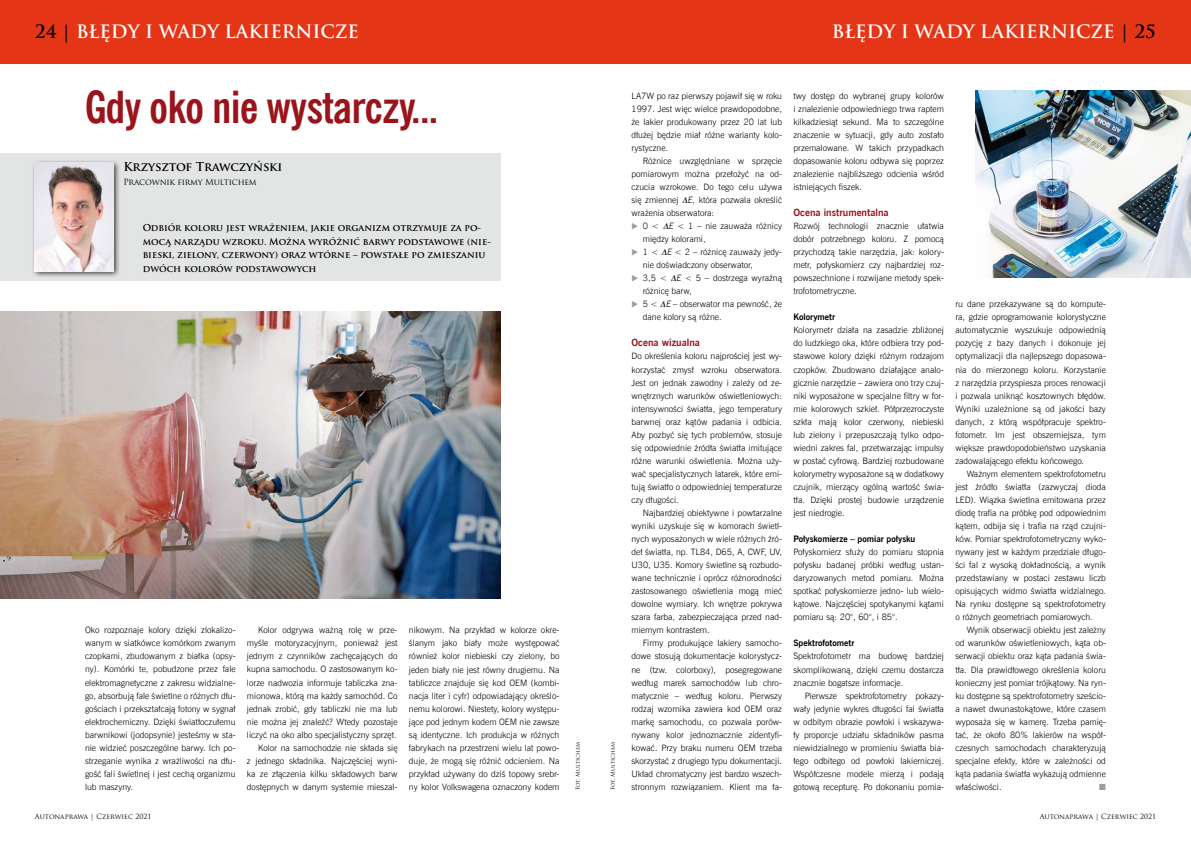
<style>
.page{position:relative;width:1191px;height:842px;background:#fff}
.page>*{position:absolute;margin:0;border:0;box-sizing:border-box;transform-origin:0 0}
.t1{font:700 44px "News Goth Cn EU";letter-spacing:-.015em;color:#9a141c}
.t2{font:700 18px "Trajan Pro";color:#fff}
.t3{font:700 12px "Trajan Pro";letter-spacing:-.01em;color:#000}
.t4{font:700 10px "News Goth EU";color:#9a141c}
.t5{font:700 9.2px/13.5px "Trajan Pro";color:#000}
.t6{font:8.8px/13px "News Goth Lt EU";color:#000;text-align:justify}
.t7{font:700 8.8px "News Goth EU";color:#000}
.t8{font:8.8px "Zapf Dingbats ITC";color:#9c9e9f}
.t9{font:8.4px "Trajan Pro";letter-spacing:-.02em;color:#000}
.t10{font:7px "Trajan Pro";color:#000}
.t11{font:5.5px "Trajan Pro";color:#000}
.s1{color:#000}
.s2{font-style:italic}
.s3{color:#9c9e9f}
</style>
<div class="page">
<div style="left:0;top:0;width:595px;height:64px;background:#e53517"></div>
<div style="left:595px;top:0;width:596px;height:64px;background:#e53517"></div>
<div style="left:0;top:153px;width:500px;height:128px;background:#e3e4e4"></div>
<div style="left:31px;top:159px;width:90px;height:120px;background:#000;opacity:.75"></div>
<img style="left:35px;top:162px;width:78px;height:109px">
<img style="left:0;top:312px;width:500px;height:286px">
<img style="left:975px;top:91px;width:216px;height:187px">
<h2 class="t2" style="left:35px;top:20px;width:326px"><span class="s1">24 |</span> BŁĘDY I WADY LAKIERNICZE</h2>
<h2 class="t2" style="left:832px;top:20px;width:326px">BŁĘDY I WADY LAKIERNICZE <span class="s1">| 25</span></h2>
<h1 class="t1" style="left:85px;top:80px;width:355px">Gdy oko nie wystarczy...</h1>
<h3 class="t3" style="left:123px;top:159px;width:160px">Krzysztof Trawczyński</h3>
<p class="t9" style="left:123px;top:177px;width:135px">Pracownik firmy Multichem</p>
<p class="t5" style="left:143px;top:221px;width:350px">Odbiór koloru jest wrażeniem, jakie organizm otrzymuje za po&shy;mocą narządu wzroku. Można wyróżnić barwy podstawowe (nie&shy;bieski, zielony, czerwony) oraz wtórne – powstałe po zmieszaniu dwóch kolorów podstawowych</p>
<p class="t6" style="left:85px;top:624px;width:152px">Oko rozpoznaje kolory dzięki zlokalizo&shy;wanym w siatkówce komórkom zwanym czopkami, zbudowanym z białka (opsy&shy;ny). Komórki te, pobudzone przez fale elektromagnetyczne z zakresu widzialne&shy;go, absorbują fale świetlne o różnych dłu&shy;gościach i przekształcają fotony w sygnał elektrochemiczny. Dzięki światłoczułemu barwnikowi (jodopsynie) jesteśmy w sta&shy;nie widzieć poszczególne barwy. Ich po&shy;strzeganie wynika z wrażliwości na dłu&shy;gość fali świetlnej i jest cechą organizmu lub maszyny.</p>
<p class="t6" style="left:247px;top:624px;width:152px;text-align:right">Kolor odgrywa ważną rolę w prze&shy;myśle motoryzacyjnym, ponieważ jest jednym z czynników zachęcających do kupna samochodu. O zastosowanym ko&shy;lorze nadwozia informuje tabliczka zna&shy;mionowa, którą ma każdy samochód. Co jednak zrobić, gdy tabliczki nie ma lub nie można jej znaleźć? Wtedy pozostaje liczyć na oko albo specjalistyczny sprzęt.<br>Kolor na samochodzie nie składa się<br>z jednego składnika. Najczęściej wyni&shy;ka ze złączenia kilku składowych barw dostępnych w danym systemie mieszal-</p>
<p class="t6" style="left:409px;top:624px;width:152px">nikowym. Na przykład w kolorze okre&shy;ślanym jako biały może występować również kolor niebieski czy zielony, bo jeden biały nie jest równy drugiemu. Na tabliczce znajduje się kod OEM (kombi&shy;nacja liter i cyfr) odpowiadający określo&shy;nemu kolorowi. Niestety, kolory występu&shy;jące pod jednym kodem OEM nie zawsze są identyczne. Ich produkcja w różnych fabrykach na przestrzeni wielu lat powo&shy;duje, że mogą się różnić odcieniem. Na przykład używany do dziś topowy srebr&shy;ny kolor Volkswagena oznaczony kodem</p>
<p class="t10" style="left:35px;top:812px;width:118px">Autonaprawa | Czerwiec 2021</p>
<p class="t11" style="left:574px;top:790px;width:49px;rotate:-90deg">Fot. Multichem</p>
<p class="t11" style="left:609px;top:790px;width:49px;rotate:-90deg">Fot. Multichem</p>
<p class="t6" style="left:631px;top:89px;width:152px">LA7W po raz pierwszy pojawił się w roku 1997. Jest więc wielce prawdopodobne, że lakier produkowany przez 20 lat lub dłużej będzie miał różne warianty kolo&shy;rystyczne.</p>
<p class="t6" style="left:631px;top:154px;width:152px;text-indent:11px">Różnice uwzględniane w sprzęcie pomiarowym można przełożyć na od&shy;czucia wzrokowe. Do tego celu używa się zmiennej <span class="s2">E</span>, która pozwala określić wrażenia obserwatora:</p>
<p class="t6" style="left:643px;top:220px;width:141px;text-indent:-11px"><span class="s3">◆</span> 0 &lt; <span class="s2">E</span> &lt; 1 – nie zauważa różnicy między kolorami,</p>
<p class="t6" style="left:643px;top:246px;width:141px;text-indent:-11px"><span class="s3">◆</span> 1 &lt; <span class="s2">E</span> &lt; 2 – różnicę zauważy jedy&shy;nie doświadczony obserwator,</p>
<p class="t6" style="left:643px;top:272px;width:141px;text-indent:-11px"><span class="s3">◆</span> 3,5 &lt; <span class="s2">E</span> &lt; 5 – dostrzega wyraźną różnicę barw,</p>
<p class="t6" style="left:643px;top:298px;width:141px;text-indent:-11px"><span class="s3">◆</span> 5 &lt; <span class="s2">E</span> – obserwator ma pewność, że dane kolory są różne.</p>
<p class="t4" style="left:631px;top:337px;width:70px">Ocena wizualna</p>
<p class="t6" style="left:631px;top:350px;width:152px">Do określenia koloru najprościej jest wy&shy;korzystać zmysł wzroku obserwatora.<br>Jest on jednak zawodny i zależy od ze&shy;wnętrznych warunków oświetleniowych: intensywności światła, jego temperatury barwnej oraz kątów padania i odbicia.<br>Aby pozbyć się tych problemów, stosuje się odpowiednie źródła światła imitujące różne warunki oświetlenia. Można uży&shy;wać specjalistycznych latarek, które emi&shy;tują światło o odpowiedniej temperaturze czy długości.</p>
<p class="t6" style="left:631px;top:506px;width:152px;text-indent:11px">Najbardziej obiektywne i powtarzalne wyniki uzyskuje się w komorach świetl&shy;nych wyposażonych w wiele różnych źró&shy;deł światła, np. TL84, D65, A, CWF, UV, U30, U35. Komory świetlne są rozbudo&shy;wane technicznie i oprócz różnorodności zastosowanego oświetlenia mogą mieć dowolne wymiary. Ich wnętrze pokrywa szara farba, zabezpieczająca przed nad&shy;miernym kontrastem.</p>
<p class="t6" style="left:631px;top:637px;width:152px;text-indent:11px">Firmy produkujące lakiery samocho&shy;dowe stosują dokumentacje kolorystycz&shy;ne (tzw. colorboxy), posegregowane według marek samochodów lub chro&shy;matycznie – według koloru. Pierwszy rodzaj wzornika zawiera kod OEM oraz markę samochodu, co pozwala porów&shy;nywany kolor jednoznacznie zidentyfi&shy;kować. Przy braku numeru OEM trzeba skorzystać z drugiego typu dokumentacji.<br>Układ chromatyczny jest bardzo wszech&shy;stronnym rozwiązaniem. Klient ma ła-</p>
<p class="t6" style="left:793px;top:89px;width:152px">twy dostęp do wybranej grupy kolorów i znalezienie odpowiedniego trwa raptem kilkadziesiąt sekund. Ma to szczególne znaczenie w sytuacji, gdy auto zostało przemalowane. W takich przypadkach dopasowanie koloru odbywa się poprzez znalezienie najbliższego odcienia wśród istniejących fiszek.</p>
<p class="t4" style="left:793px;top:206px;width:97px">Ocena instrumentalna</p>
<p class="t6" style="left:793px;top:220px;width:152px">Rozwój technologii znacznie ułatwia dobór potrzebnego koloru. Z pomocą przychodzą takie narzędzia, jak: kolory&shy;metr, połyskomierz czy najbardziej roz&shy;powszechnione i rozwijane metody spek&shy;trofotometryczne.</p>
<p class="t7" style="left:793px;top:312px;width:43px">Kolorymetr</p>
<p class="t6" style="left:793px;top:324px;width:152px">Kolorymetr działa na zasadzie zbliżonej do ludzkiego oka, które odbiera trzy pod&shy;stawowe kolory dzięki różnym rodzajom czopków. Zbudowano działające analo&shy;gicznie narzędzie – zawiera ono trzy czuj&shy;niki wyposażone w specjalne filtry w for&shy;mie kolorowych szkieł. Półprzezroczyste szkła mają kolor czerwony, niebieski lub zielony i przepuszczają tylko odpo&shy;wiedni zakres fal, przetwarzając impulsy w postać cyfrową. Bardziej rozbudowane kolorymetry wyposażone są w dodatkowy czujnik, mierzący ogólną wartość świa&shy;tła. Dzięki prostej budowie urządzenie jest niedrogie.</p>
<p class="t7" style="left:793px;top:533px;width:124px">Połyskomierze – pomiar połysku</p>
<p class="t6" style="left:793px;top:546px;width:152px">Połyskomierz służy do pomiaru stopnia połysku badanej próbki według ustan&shy;daryzowanych metod pomiaru. Można spotkać połyskomierze jedno- lub wielo&shy;kątowe. Najczęściej spotykanymi kątami pomiaru są: 20°, 60°, i 85°.</p>
<p class="t7" style="left:793px;top:638px;width:62px">Spektrofotometr</p>
<p class="t6" style="left:793px;top:650px;width:152px">Spektrofotometr ma budowę bardziej skomplikowaną, dzięki czemu dostarcza znacznie bogatsze informacje.</p>
<p class="t6" style="left:793px;top:689px;width:152px;text-indent:11px">Pierwsze spektrofotometry pokazy&shy;wały jedynie wykres długości fal światła w odbitym obrazie powłoki i wskazywa&shy;ły proporcje udziału składników pasma niewidzialnego w promieniu światła bia&shy;łego odbitego od powłoki lakierniczej.<br>Współczesne modele mierzą i podają gotową recepturę. Po dokonaniu pomia-</p>
<p class="t6" style="left:955px;top:298px;width:152px">ru dane przekazywane są do kompute&shy;ra, gdzie oprogramowanie kolorystyczne automatycznie wyszukuje odpowiednią pozycję z bazy danych i dokonuje jej optymalizacji dla najlepszego dopasowa&shy;nia do mierzonego koloru. Korzystanie z narzędzia przyspiesza proces renowacji i pozwala uniknąć kosztownych błędów.<br>Wyniki uzależnione są od jakości bazy danych, z którą współpracuje spektro&shy;fotometr. Im jest obszerniejsza, tym większe prawdopodobieństwo uzyskania zadowalającego efektu końcowego.</p>
<p class="t6" style="left:955px;top:467px;width:152px;text-indent:11px">Ważnym elementem spektrofotometru jest źródło światła (zazwyczaj dioda LED). Wiązka świetlna emitowana przez diodę trafia na próbkę pod odpowiednim kątem, odbija się i trafia na rząd czujni&shy;ków. Pomiar spektrofotometryczny wyko&shy;nywany jest w każdym przedziale długo&shy;ści fal z wysoką dokładnością, a wynik przedstawiany w postaci zestawu liczb opisujących widmo światła widzialnego.<br>Na rynku dostępne są spektrofotometry o różnych geometriach pomiarowych.</p>
<p class="t6" style="left:955px;top:624px;width:152px;text-indent:11px">Wynik obserwacji obiektu jest zależny od warunków oświetleniowych, kąta ob&shy;serwacji obiektu oraz kąta padania świa&shy;tła. Dla prawidłowego określenia koloru konieczny jest pomiar trójkątowy. Na ryn&shy;ku dostępne są spektrofotometry sześcio&shy;a nawet dwunastokątowe, które czasem wyposaża się w kamerę. Trzeba pamię&shy;tać, że około 80% lakierów na współ&shy;czesnych samochodach charakteryzują specjalne efekty, które w zależności od kąta padania światła wykazują odmienne właściwości.</p>
<p class="t8" style="left:1099px;top:783px;width:8px">■</p>
<p class="t10" style="left:1039px;top:812px;width:118px">Autonaprawa | Czerwiec 2021</p>
</div>
